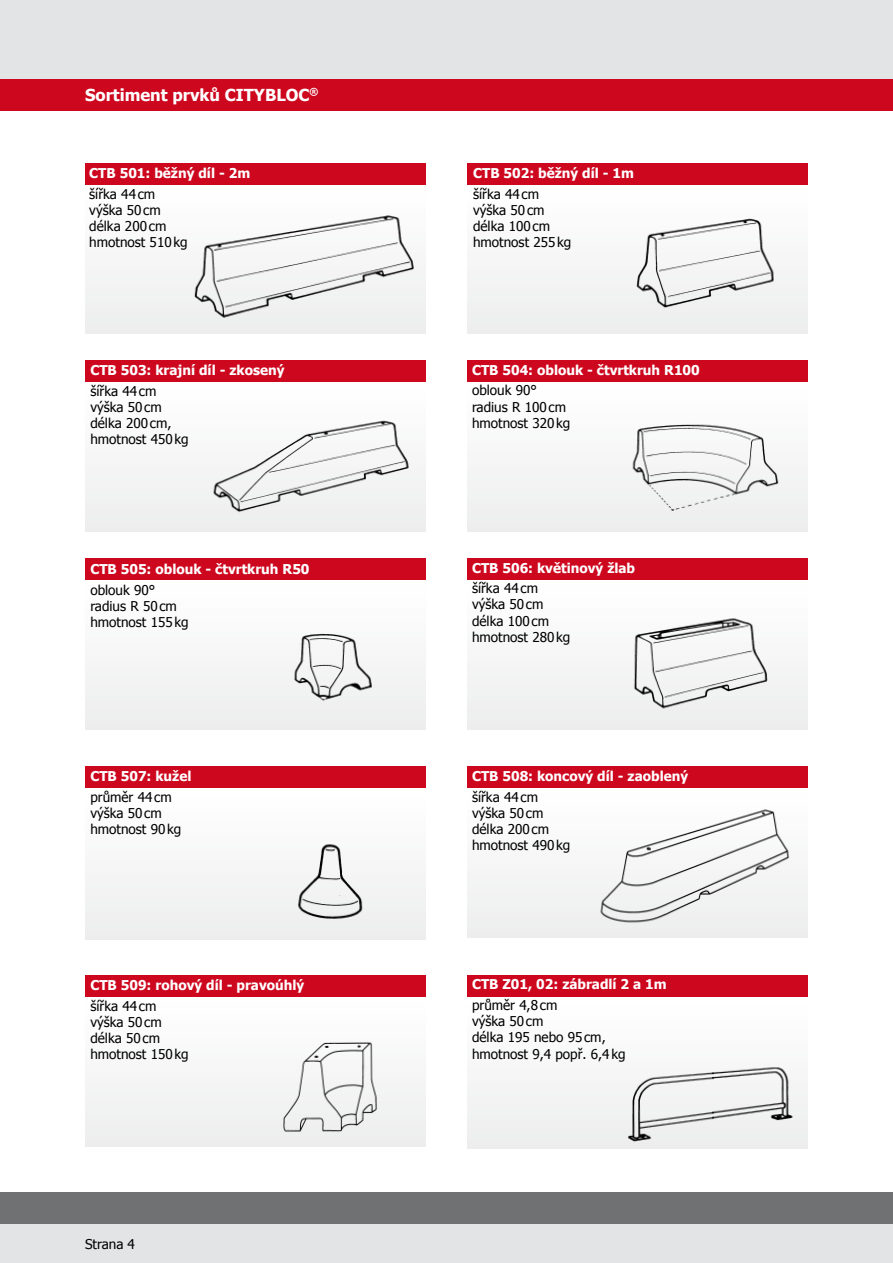
<style>
.page{position:relative;width:893px;height:1263px;background:#fff}
.page>*{position:absolute;margin:0;border:0;box-sizing:border-box;transform-origin:0 0}
.t1{font:700 16.5px "Tahoma";color:#fff}
.t2{font:13.5px/16.2px "Tahoma";color:#000}
.t3{font:700 13.5px "Tahoma";color:#fff}
.t4{font:700 9.6px "Tahoma";color:#fff}
</style>
<div class="page">
<div style="left:0;top:1210px;width:893px;height:53px;background:#e3e4e5"></div>
<div style="left:0;top:1192px;width:893px;height:32px;background:#707173"></div>
<div style="left:0;top:0;width:893px;height:85px;background:#e3e4e5"></div>
<div style="left:0;top:79px;width:893px;height:32px;background:#cd071e"></div>
<div style="left:468px;top:789px;width:340px;height:149px;background:#f6f6f7"></div>
<div style="left:468px;top:766px;width:340px;height:22px;background:#cd071e"></div>
<img style="left:600px;top:809px;width:190px;height:114px">
<div style="left:85px;top:997px;width:340px;height:149px;background:#f6f6f7"></div>
<div style="left:85px;top:975px;width:340px;height:21px;background:#cd071e"></div>
<img style="left:283px;top:1042px;width:95px;height:91px">
<div style="left:468px;top:999px;width:340px;height:149px;background:#f8f9f9"></div>
<div style="left:468px;top:975px;width:340px;height:21px;background:#cd071e"></div>
<img style="left:619px;top:1072px;width:94px;height:73px">
<img style="left:713px;top:1067px;width:81px;height:82px">
<div style="left:85px;top:791px;width:340px;height:149px;background:#f6f6f7"></div>
<div style="left:85px;top:766px;width:340px;height:22px;background:#cd071e"></div>
<img style="left:297px;top:844px;width:66px;height:75px">
<div style="left:468px;top:580px;width:340px;height:149px;background:#f7f7f7"></div>
<div style="left:468px;top:558px;width:340px;height:21px;background:#cd071e"></div>
<img style="left:633px;top:618px;width:135px;height:91px">
<div style="left:85px;top:383px;width:340px;height:148px;background:#f8f8f8"></div>
<div style="left:85px;top:360px;width:340px;height:22px;background:#cd071e"></div>
<img style="left:213px;top:420px;width:196px;height:93px">
<div style="left:468px;top:383px;width:340px;height:148px;background:#f7f7f7"></div>
<div style="left:468px;top:360px;width:340px;height:22px;background:#cd071e"></div>
<img style="left:632px;top:424px;width:147px;height:87px">
<div style="left:85px;top:580px;width:340px;height:149px;background:#f6f6f7"></div>
<div style="left:85px;top:558px;width:340px;height:21px;background:#cd071e"></div>
<img style="left:294px;top:633px;width:78px;height:68px">
<div style="left:85px;top:185px;width:340px;height:149px;background:#f7f7f7"></div>
<div style="left:85px;top:164px;width:340px;height:21px;background:#cd071e"></div>
<img style="left:194px;top:215px;width:220px;height:103px">
<div style="left:468px;top:185px;width:340px;height:149px;background:#f6f6f7"></div>
<div style="left:468px;top:164px;width:340px;height:21px;background:#cd071e"></div>
<img style="left:636px;top:218px;width:138px;height:90px">
<p class="t1" style="left:85px;top:83px;width:163px">Sortiment prvků Citybloc</p>
<p class="t4" style="left:310px;top:85px;width:10px">®</p>
<p class="t3" style="left:89px;top:164px;width:163px">CTB 501: běžný díl - 2m</p>
<p class="t2" style="left:89px;top:185px;width:100px">šířka 44cm výška 50cm délka 200cm hmotnost 510kg</p>
<p class="t3" style="left:90px;top:361px;width:196px">CTB 503: krajní díl - zkosený</p>
<p class="t2" style="left:90px;top:382px;width:100px">šířka 44cm výška 50cm délka 200cm, hmotnost 450kg</p>
<p class="t3" style="left:90px;top:560px;width:221px">CTB 505: oblouk - čtvrtkruh R50</p>
<p class="t2" style="left:90px;top:581px;width:100px">oblouk 90° radius R 50cm hmotnost 155kg</p>
<p class="t3" style="left:90px;top:767px;width:103px">CTB 507: kužel</p>
<p class="t2" style="left:90px;top:788px;width:92px">průměr 44cm výška 50cm hmotnost 90kg</p>
<p class="t3" style="left:90px;top:976px;width:215px">CTB 509: rohový díl - pravoúhlý</p>
<p class="t2" style="left:90px;top:997px;width:100px">šířka 44cm výška 50cm délka 50cm hmotnost 150kg</p>
<p class="t2" style="left:85px;top:1235px;width:51px">Strana 4</p>
<p class="t3" style="left:473px;top:164px;width:163px">CTB 502: běžný díl - 1m</p>
<p class="t2" style="left:473px;top:185px;width:100px">šířka 44cm výška 50cm délka 100cm hmotnost 255kg</p>
<p class="t3" style="left:472px;top:361px;width:229px">CTB 504: oblouk - čtvrtkruh R100</p>
<p class="t2" style="left:472px;top:382px;width:100px">oblouk 90° radius R 100cm hmotnost 320kg</p>
<p class="t3" style="left:472px;top:558px;width:165px">CTB 506: květinový žlab</p>
<p class="t2" style="left:472px;top:579px;width:100px">šířka 44cm výška 50cm délka 100cm hmotnost 280kg</p>
<p class="t3" style="left:472px;top:767px;width:218px">CTB 508: koncový díl - zaoblený</p>
<p class="t2" style="left:472px;top:788px;width:100px">šířka 44cm výška 50cm délka 200cm hmotnost 490kg</p>
<p class="t3" style="left:472px;top:975px;width:196px">CTB Z01, 02: zábradlí 2 a 1m</p>
<p class="t2" style="left:472px;top:996px;width:155px">průměr 4,8cm<br>výška 50cm<br>délka 195 nebo 95cm, hmotnost 9,4 popř. 6,4kg</p>
</div>
